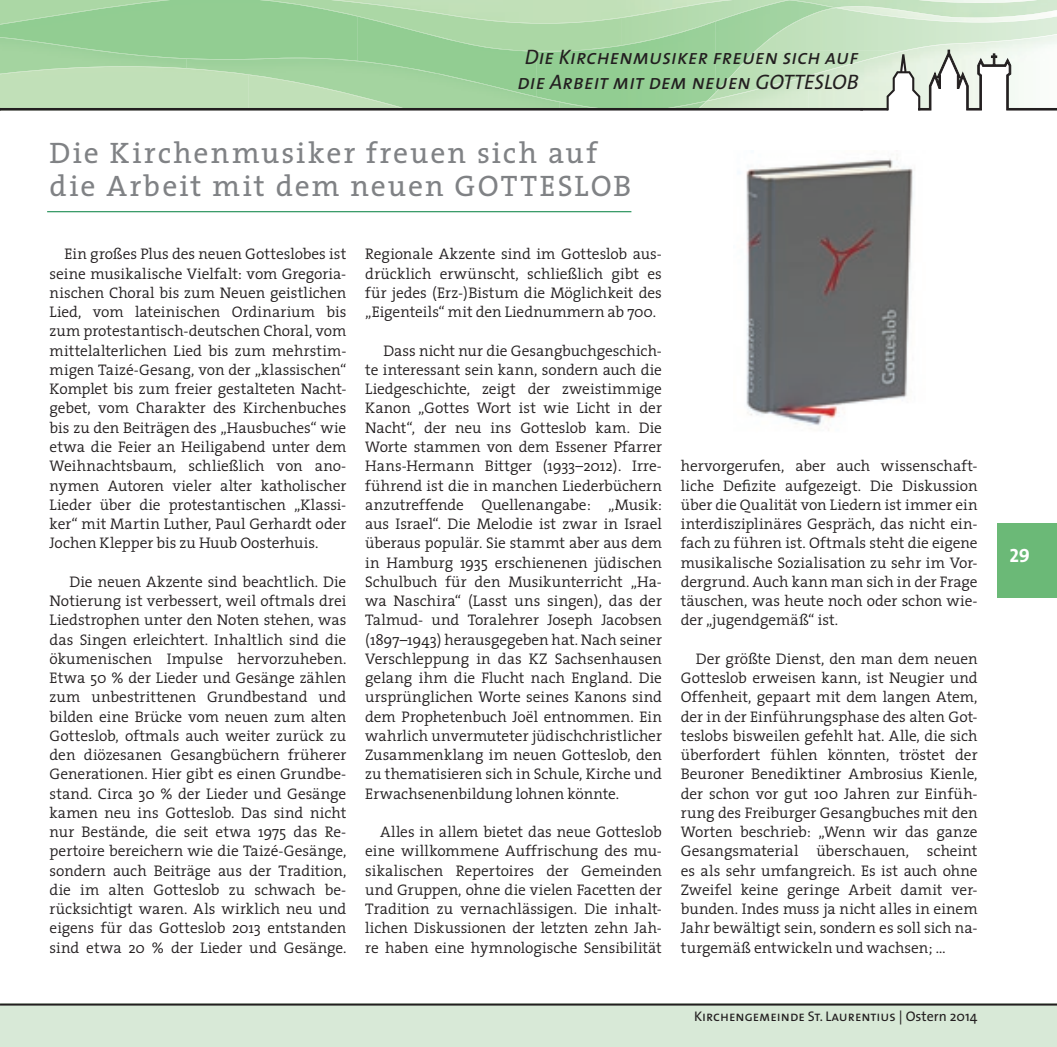
<style>
.page{position:relative;width:1057px;height:1047px;background:#fff}
.page>*{position:absolute;margin:0;border:0;box-sizing:border-box;transform-origin:0 0}
.t1{font:29.75px/33.2px "The Serif";letter-spacing:.065em;color:#808285}
.t2{font:italic 21px/25.2px "The Sans Caps";color:#231f20;text-align:center}
.t3{font:19.25px "The Sans Bold Caps";color:#fff}
.t4{font:300 15.4px/19.2px "The Serif";letter-spacing:-.005em;color:#231f20;text-align:justify}
.t5{font:14px "The Sans Caps";color:#231f20}
.s1{font-family:"The Sans"}
</style>
<div class="page">
<img style="left:1px;top:74px;width:372px;height:26px">
<img style="left:373px;top:100px;width:36px;height:8px">
<img style="left:1px;top:0;width:169px;height:25px">
<img style="left:259px;top:0;width:577px;height:51px">
<img style="left:511px;top:50px;width:72px;height:2px">
<img style="left:836px;top:8px;width:221px;height:14px">
<img style="left:815px;top:0;width:23px;height:8px">
<img style="left:331px;top:0;width:363px;height:24px">
<img style="left:694px;top:0;width:121px;height:101px">
<img style="left:903px;top:34px;width:154px;height:16px">
<img style="left:815px;top:50px;width:71px;height:24px">
<img style="left:1px;top:37px;width:438px;height:37px">
<img style="left:435px;top:73px;width:272px;height:35px">
<svg style="left:696px;top:100px;width:12px;height:8px"></svg>
<img style="left:0;top:74px;width:1px;height:36px">
<img style="left:0;top:38px;width:1px;height:36px">
<svg style="left:0;top:0;width:1px;height:38px"></svg>
<div style="left:0;top:1003px;width:1057px;height:44px;background:#d8e9d7"></div>
<div style="left:997px;top:523px;width:60px;height:75px;background:#6bb977"></div>
<hr style="left:0;top:1003px;width:1057px;height:2px;background:#231f20">
<div style="left:0;top:108px;width:862px;height:2px;border:1px solid #231f20"></div>
<div style="left:860px;top:108px;width:28px;height:2px;border:1px solid #231f20"></div>
<svg style="left:886px;top:50px;width:171px;height:61px"></svg>
<hr style="left:47px;top:211px;width:584px;height:1px;background:#007e3d">
<img style="left:738px;top:158px;width:175px;height:273px">
<h2 class="t2" style="left:517px;top:44px;width:342px">Die Kirchenmusiker freuen sich auf die Arbeit mit dem neuen GOTTESLOB</h2>
<h1 class="t1" style="left:50px;top:136px;width:583px">Die Kirchenmusiker freuen sich auf die Arbeit mit dem neuen GOTTESLOB</h1>
<p class="t4" style="left:50px;top:244px;width:298px;text-indent:15px">Ein großes Plus des neuen Gotteslobes ist seine musikalische Vielfalt: vom Gregoria&shy;nischen Choral bis zum Neuen geistlichen Lied, vom lateinischen Ordinarium bis zum protestantisch-deutschen Choral, vom mittelalterlichen Lied bis zum mehrstim&shy;migen Taizé-Gesang, von der „klassischen“ Komplet bis zum freier gestalteten Nacht&shy;gebet, vom Charakter des Kirchenbuches bis zu den Beiträgen des „Hausbuches“ wie etwa die Feier an Heiligabend unter dem Weihnachtsbaum, schließlich von ano&shy;nymen Autoren vieler alter katholischer Lieder über die protestantischen „Klassi&shy;ker“ mit Martin Luther, Paul Gerhardt oder Jochen Klepper bis zu Huub Oosterhuis.</p>
<p class="t4" style="left:50px;top:571px;width:298px;text-indent:20px">Die neuen Akzente sind beachtlich. Die Notierung ist verbessert, weil oftmals drei Liedstrophen unter den Noten stehen, was das Singen erleichtert. Inhaltlich sind die ökumenischen Impulse hervorzuheben.<br>Etwa 50 % der Lieder und Gesänge zählen zum unbestrittenen Grundbestand und bilden eine Brücke vom neuen zum alten Gotteslob, oftmals auch weiter zurück zu den diözesanen Gesangbüchern früherer Generationen. Hier gibt es einen Grundbe&shy;stand. Circa 30 % der Lieder und Gesänge kamen neu ins Gotteslob. Das sind nicht nur Bestände, die seit etwa 1975 das Re&shy;pertoire bereichern wie die Taizé-Gesänge, sondern auch Beiträge aus der Tradition, die im alten Gotteslob zu schwach be&shy;rücksichtigt waren. Als wirklich neu und eigens für das Gotteslob 2013 entstanden sind etwa 20 % der Lieder und Gesänge.</p>
<p class="t4" style="left:365px;top:244px;width:298px">Regionale Akzente sind im Gotteslob aus&shy;drücklich erwünscht, schließlich gibt es für jedes (Erz-)Bistum die Möglichkeit des „Eigenteils“ mit den Liednummern ab 700.</p>
<p class="t4" style="left:365px;top:340px;width:298px;text-indent:18px">Dass nicht nur die Gesangbuchgeschich&shy;te interessant sein kann, sondern auch die Liedgeschichte, zeigt der zweistimmige Kanon „Gottes Wort ist wie Licht in der Nacht“, der neu ins Gotteslob kam. Die Worte stammen von dem Essener Pfarrer Hans-Hermann Bittger (1933–2012). Irre&shy;führend ist die in manchen Liederbüchern anzutreffende Quellenangabe: „Musik: aus Israel“. Die Melodie ist zwar in Israel überaus populär. Sie stammt aber aus dem in Hamburg 1935 erschienenen jüdischen Schulbuch für den Musikunterricht „Ha&shy;wa Naschira“ (Lasst uns singen), das der Talmud- und Toralehrer Joseph Jacobsen (1897–1943) herausgegeben hat. Nach seiner Verschleppung in das KZ Sachsenhausen gelang ihm die Flucht nach England. Die ursprünglichen Worte seines Kanons sind dem Prophetenbuch Joël entnommen. Ein wahrlich unvermuteter jüdischchristlicher Zusammenklang im neuen Gotteslob, den zu thematisieren sich in Schule, Kirche und Erwachsenenbildung lohnen könnte.</p>
<p class="t4" style="left:365px;top:822px;width:298px;text-indent:15px">Alles in allem bietet das neue Gotteslob eine willkommene Auffrischung des mu&shy;sikalischen Repertoires der Gemeinden und Gruppen, ohne die vielen Facetten der Tradition zu vernachlässigen. Die inhalt&shy;lichen Diskussionen der letzten zehn Jah&shy;re haben eine hymnologische Sensibilität</p>
<p class="t4" style="left:681px;top:456px;width:298px">hervorgerufen, aber auch wissenschaft&shy;liche Defizite aufgezeigt. Die Diskussion über die Qualität von Liedern ist immer ein interdisziplinäres Gespräch, das nicht ein&shy;fach zu führen ist. Oftmals steht die eigene musikalische Sozialisation zu sehr im Vor&shy;dergrund. Auch kann man sich in der Frage täuschen, was heute noch oder schon wie&shy;der „jugendgemäß“ ist.</p>
<p class="t4" style="left:681px;top:648px;width:298px;text-indent:15px">Der größte Dienst, den man dem neuen Gotteslob erweisen kann, ist Neugier und Offenheit, gepaart mit dem langen Atem, der in der Einführungsphase des alten Got&shy;teslobs bisweilen gefehlt hat. Alle, die sich überfordert fühlen könnten, tröstet der Beuroner Benediktiner Ambrosius Kienle, der schon vor gut 100 Jahren zur Einfüh&shy;rung des Freiburger Gesangbuches mit den Worten beschrieb: „Wenn wir das ganze Gesangsmaterial überschauen, scheint es als sehr umfangreich. Es ist auch ohne Zweifel keine geringe Arbeit damit ver&shy;bunden. Indes muss ja nicht alles in einem Jahr bewältigt sein, sondern es soll sich na&shy;turgemäß entwickeln und wachsen; …</p>
<p class="t5" style="left:694px;top:1005px;width:285px">Kirchengemeinde St. Laurentius <span class="s1">| Ostern 2014</span></p>
<p class="t3" style="left:1009px;top:539px;width:22px">29</p>
</div>
